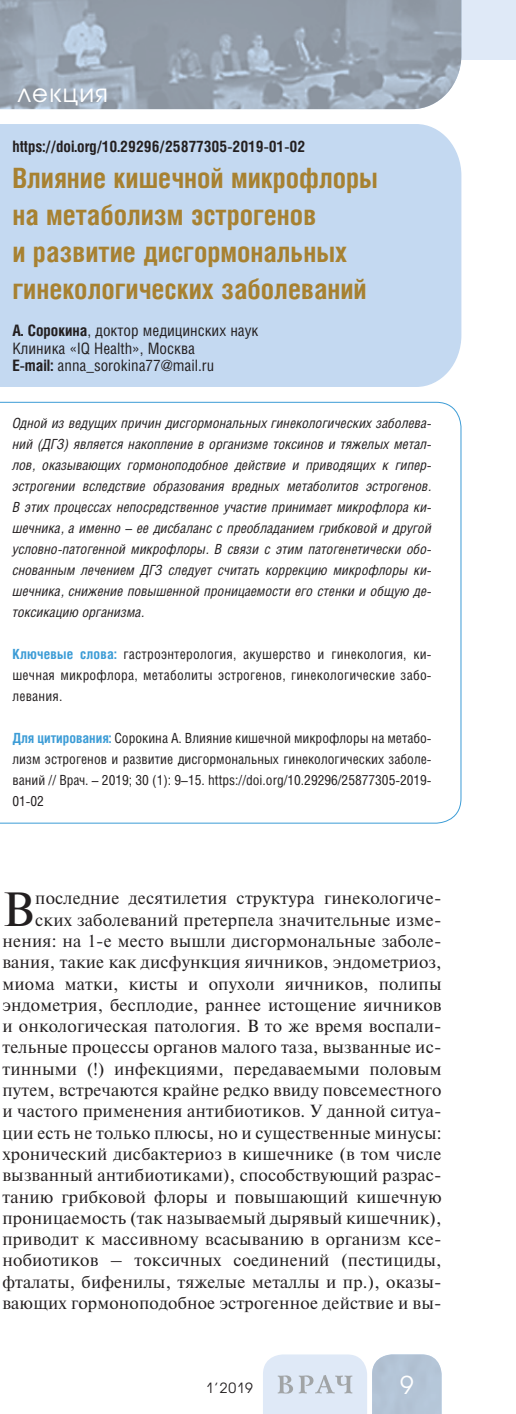
<style>
.page{position:relative;width:516px;height:1414px;background:#fff}
.page>*{position:absolute;margin:0;border:0;box-sizing:border-box;transform-origin:0 0}
.t1{font:47.95px "Newton C";color:#231f20}
.t2{font:700 28px/36.8px "Helios Cond";color:#a78131}
.t3{font:24.5px "Avant Garde Gothic C";letter-spacing:.05em;color:#fff}
.t4{font:17.5px/21.3px "Newton C";letter-spacing:.01em;color:#231f20;text-align:right}
.t5{font:15.75px/17.5px "Helios Cond";color:#231f20}
.t6{font:700 15.75px "Helios Cond";color:#231f20}
.t7{font:italic 14px/21px "Helios Cond";color:#231f20;text-align:justify}
.t8{font:14px/21px "Helios Cond";letter-spacing:.005em;color:#231f20;text-align:justify}
.t9{font:14px "Avant Garde Gothic C";color:#231f20}
.s1{font-weight:700}
.s2{font-weight:700;color:#3c9cd6}
</style>
<div class="page">
<svg style="left:263px;top:1354px;width:178px;height:60px;background:#ced9e7"></svg>
<div style="left:0;top:0;width:516px;height:60px;background:#dfe9f7"></div>
<svg style="left:0;top:0;width:412px;height:109px;background:#9aa5b3"></svg>
<img style="left:412px;top:0;width:49px;height:109px">
<div style="left:0;top:124px;width:461px;height:263px;background:#c4d9f1"></div>
<svg style="left:0;top:401px;width:462px;height:423px"></svg>
<h3 class="t3" style="left:17px;top:81px;width:92px">лекция</h3>
<p class="t6" style="left:12px;top:140px;width:294px">https://doi.org/10.29296/25877305-2019-01-02</p>
<h2 class="t2" style="left:12px;top:163px;width:367px">Влияние кишечной микрофлоры на метаболизм эстрогенов<br>и развитие дисгормональных гинекологических заболеваний</h2>
<p class="t5" style="left:12px;top:323px;width:247px"><span class="s1">А. Сорокина</span>, доктор медицинских наук<br>Клиника «IQ Health», Москва<br><span class="s1">E-mail:</span> anna_sorokina77@mail.ru</p>
<p class="t7" style="left:12px;top:414px;width:421px">Одной из ведущих причин дисгормональных гинекологических заболева&shy;ний (ДГЗ) является накопление в организме токсинов и тяжелых метал&shy;лов, оказывающих гормоноподобное действие и приводящих к гипер&shy;эстрогении вследствие образования вредных метаболитов эстрогенов.<br>В этих процессах непосредственное участие принимает микрофлора ки&shy;шечника, а именно – ее дисбаланс с преобладанием грибковой и другой условно-патогенной микрофлоры. В связи с этим патогенетически обо&shy;снованным лечением ДГЗ следует считать коррекцию микрофлоры ки&shy;шечника, снижение повышенной проницаемости его стенки и общую де&shy;токсикацию организма.</p>
<p class="t8" style="left:12px;top:645px;width:421px"><span class="s2">Ключевые слова:</span> гастроэнтерология, акушерство и гинекология, ки&shy;шечная микрофлора, метаболиты эстрогенов, гинекологические забо&shy;левания.</p>
<p class="t8" style="left:12px;top:729px;width:421px"><span class="s2">Для цитирования:</span> Сорокина А. Влияние кишечной микрофлоры на метабо&shy;лизм эстрогенов и развитие дисгормональных гинекологических заболе&shy;ваний // Врач. – 2019; 30 (1): 9–15. https://doi.org/10.29296/25877305-2019- 01-02</p>
<h1 class="t1" style="left:2px;top:891px;width:34px">В</h1>
<p class="t4" style="left:2px;top:889px;width:441px">последние десятилетия структура гинекологиче&shy;ских заболеваний претерпела значительные изме&shy;нения: на 1-е место вышли дисгормональные заболе&shy;вания, такие как дисфункция яичников, эндометриоз, миома матки, кисты и опухоли яичников, полипы эндометрия, бесплодие, раннее истощение яичников и онкологическая патология. В то же время воспали&shy;тельные процессы органов малого таза, вызванные ис&shy;тинными (!) инфекциями, передаваемыми половым путем, встречаются крайне редко ввиду повсеместного и частого применения антибиотиков. У данной ситуа&shy;ции есть не только плюсы, но и существенные минусы: хронический дисбактериоз в кишечнике (в том числе вызванный антибиотиками), способствующий разрас&shy;танию грибковой флоры и повышающий кишечную проницаемость (так называемый дырявый кишечник), приводит к массивному всасыванию в организм ксе&shy;нобиотиков – токсичных соединений (пестициды, фталаты, бифенилы, тяжелые металлы и пр.), оказы&shy;вающих гормоноподобное эстрогенное действие и вы-</p>
<p class="t9" style="left:206px;top:1381px;width:49px">1’2019</p>
<h3 class="t3" style="left:400px;top:1373px;width:15px">9</h3>
</div>
